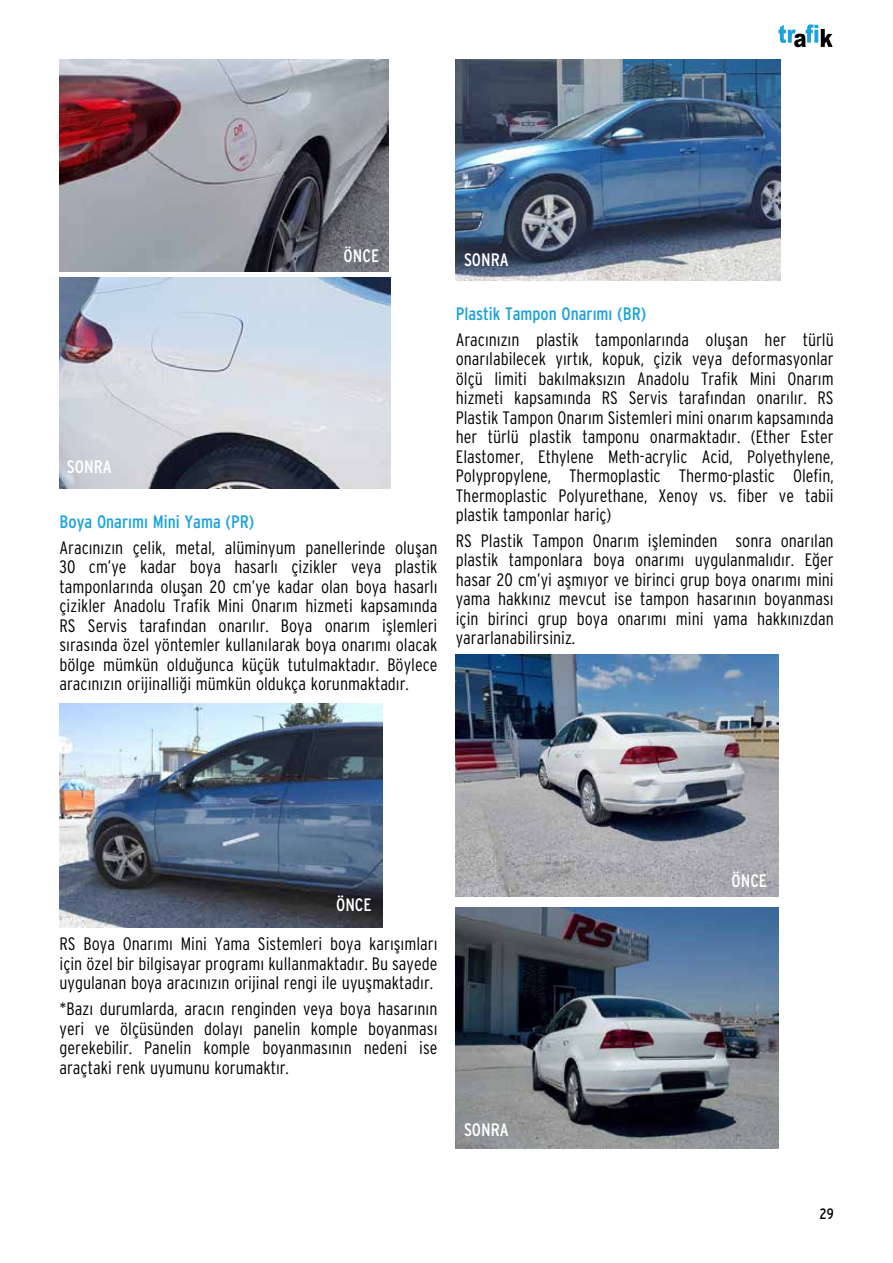
<style>
.page{position:relative;width:893px;height:1263px;background:#fff}
.page>*{position:absolute;margin:0;border:0;box-sizing:border-box;transform-origin:0 0}
.t1{font:300 condensed 18px/19.5px "Interstate";color:#000;text-align:justify}
.t2{font:condensed 18px "Interstate";color:#1ca2dd}
.t3{font:condensed 18px "Interstate";color:#fff}
.t4{font:condensed 15px "Interstate";color:#000}
</style>
<div class="page">
<svg style="left:778px;top:24px;width:55px;height:23px"></svg>
<img style="left:60px;top:277px;width:331px;height:212px">
<img style="left:60px;top:704px;width:322px;height:223px">
<img style="left:60px;top:60px;width:328px;height:212px">
<img style="left:455px;top:655px;width:324px;height:242px">
<img style="left:455px;top:908px;width:324px;height:240px">
<img style="left:455px;top:60px;width:325px;height:221px">
<p class="t3" style="left:67px;top:457px;width:46px">SONRA</p>
<p class="t3" style="left:344px;top:245px;width:37px">ÖNCE</p>
<p class="t2" style="left:60px;top:511px;width:196px">Boya Onarımı Mini Yama (PR)</p>
<p class="t1" style="left:60px;top:537px;width:379px">Aracınızın çelik, metal, alüminyum panellerinde oluşan 30 cm’ye kadar boya hasarlı çizikler veya plastik tamponlarında oluşan 20 cm’ye kadar olan boya hasarlı çizikler Anadolu Trafik Mini Onarım hizmeti kapsamında RS Servis tarafından onarılır. Boya onarım işlemleri sırasında özel yöntemler kullanılarak boya onarımı olacak bölge mümkün olduğunca küçük tutulmaktadır. Böylece aracınızın orijinalliği mümkün oldukça korunmaktadır.</p>
<p class="t3" style="left:464px;top:250px;width:46px">SONRA</p>
<p class="t2" style="left:456px;top:303px;width:192px">Plastik Tampon Onarımı (BR)</p>
<p class="t1" style="left:456px;top:329px;width:379px">Aracınızın plastik tamponlarında oluşan her türlü onarılabilecek yırtık, kopuk, çizik veya deformasyonlar ölçü limiti bakılmaksızın Anadolu Trafik Mini Onarım hizmeti kapsamında RS Servis tarafından onarılır. RS Plastik Tampon Onarım Sistemleri mini onarım kapsamında her türlü plastik tamponu onarmaktadır. (Ether Ester Elastomer, Ethylene Meth-acrylic Acid, Polyethylene, Polypropylene, Thermoplastic Thermo-plastic Olefin, Thermoplastic Polyurethane, Xenoy vs. fiber ve tabii plastik tamponlar hariç)</p>
<p class="t1" style="left:456px;top:531px;width:379px">RS Plastik Tampon Onarım işleminden sonra onarılan plastik tamponlara boya onarımı uygulanmalıdır. Eğer hasar 20 cm’yi aşmıyor ve birinci grup boya onarımı mini yama hakkınız mevcut ise tampon hasarının boyanması için birinci grup boya onarımı mini yama hakkınızdan yararlanabilirsiniz.</p>
<p class="t3" style="left:336px;top:895px;width:37px">ÖNCE</p>
<p class="t1" style="left:60px;top:934px;width:379px">RS Boya Onarımı Mini Yama Sistemleri boya karışımları için özel bir bilgisayar programı kullanmaktadır. Bu sayede uygulanan boya aracınızın orijinal rengi ile uyuşmaktadır.</p>
<p class="t1" style="left:60px;top:999px;width:379px">*Bazı durumlarda, aracın renginden veya boya hasarının yeri ve ölçüsünden dolayı panelin komple boyanması gerekebilir. Panelin komple boyanmasının nedeni ise araçtaki renk uyumunu korumaktır.</p>
<p class="t3" style="left:464px;top:1119px;width:46px">SONRA</p>
<p class="t3" style="left:731px;top:871px;width:37px">ÖNCE</p>
<p class="t4" style="left:820px;top:1205px;width:16px">29</p>
</div>
